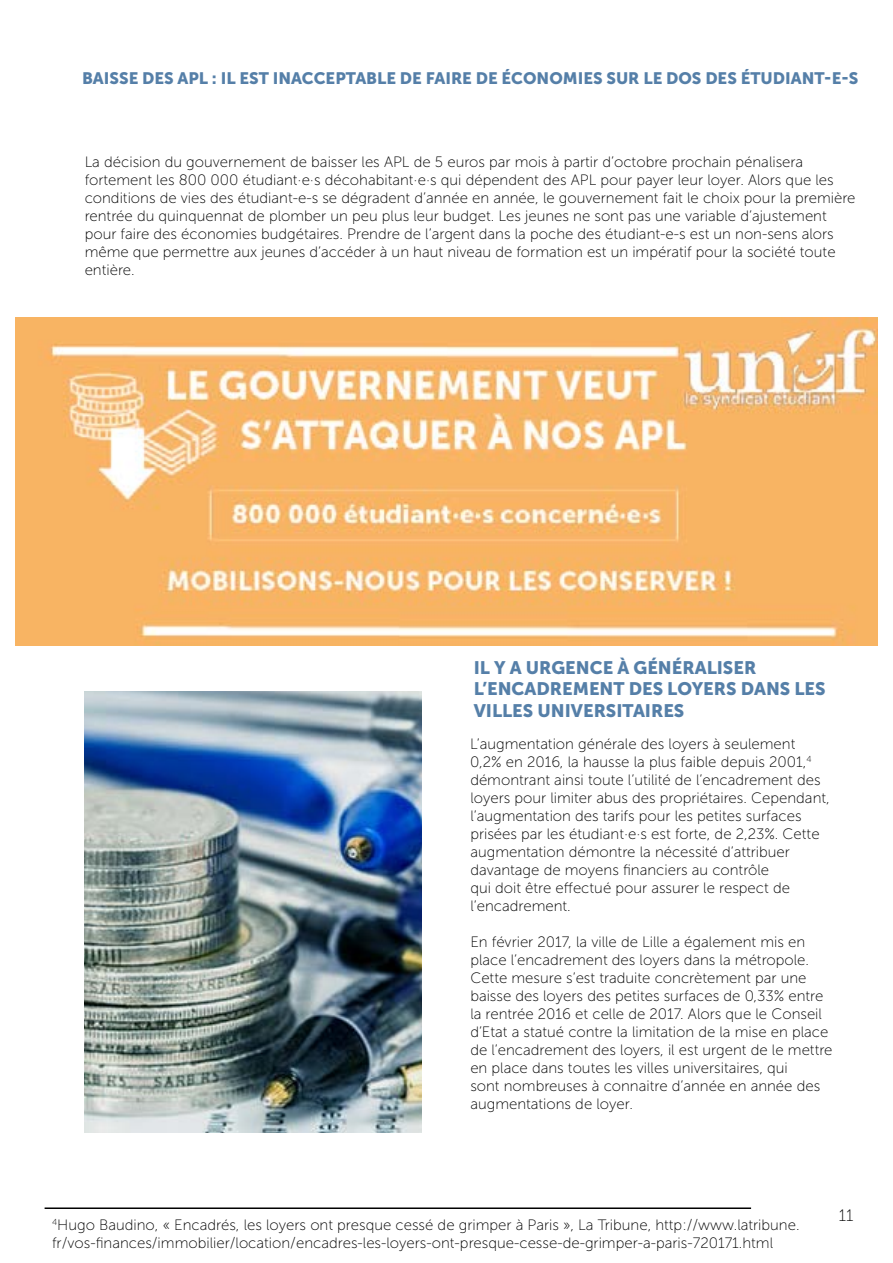
<style>
.page{position:relative;width:893px;height:1263px;background:#fff}
.page>*{position:absolute;margin:0;border:0;box-sizing:border-box;transform-origin:0 0}
.t1{font:18px/21.6px "Museo Sans 900";color:#557fa8}
.t2{font:16.5px "Museo Sans 900";color:#557fa8}
.t3{font:16.5px "Museo Sans 100";color:#000}
.t4{font:15px/18px "Museo Sans 100";color:#000}
</style>
<div class="page">
<img style="left:85px;top:691px;width:337px;height:441px">
<hr style="left:45px;top:1207px;width:706px;height:2px;background:#000">
<img style="left:15px;top:317px;width:863px;height:328px">
<p class="t2" style="left:82px;top:69px;width:778px">BAISSE DES APL : IL EST INACCEPTABLE DE FAIRE DE ÉCONOMIES SUR LE DOS DES ÉTUDIANT-E-S</p>
<p class="t4" style="left:85px;top:153px;width:772px">La décision du gouvernement de baisser les APL de 5 euros par mois à partir d’octobre prochain pénalisera fortement les 800 000 étudiant∙e∙s décohabitant∙e∙s qui dépendent des APL pour payer leur loyer. Alors que les conditions de vies des étudiant-e-s se dégradent d’année en année, le gouvernement fait le choix pour la première rentrée du quinquennat de plomber un peu plus leur budget. Les jeunes ne sont pas une variable d’ajustement pour faire des économies budgétaires. Prendre de l’argent dans la poche des étudiant-e-s est un non-sens alors même que permettre aux jeunes d’accéder à un haut niveau de formation est un impératif pour la société toute entière.</p>
<p class="t1" style="left:474px;top:656px;width:353px">IL Y A URGENCE À GÉNÉRALISER<br>L’ENCADREMENT DES LOYERS DANS LES<br>VILLES UNIVERSITAIRES</p>
<p class="t4" style="left:470px;top:735px;width:361px">L’augmentation générale des loyers à seulement 0,2% en 2016, la hausse la plus faible depuis 2001,<sup>4 </sup>démontrant ainsi toute l’utilité de l’encadrement des loyers pour limiter abus des propriétaires. Cependant, l’augmentation des tarifs pour les petites surfaces prisées par les étudiant∙ e∙ s est forte, de 2,23%. Cette augmentation démontre la nécessité d’attribuer davantage de moyens financiers au contrôle<br>qui doit être effectué pour assurer le respect de l’encadrement.</p>
<p class="t4" style="left:470px;top:933px;width:364px">En février 2017, la ville de Lille a également mis en place l’encadrement des loyers dans la métropole.<br>Cette mesure s’est traduite concrètement par une baisse des loyers des petites surfaces de 0,33% entre la rentrée 2016 et celle de 2017. Alors que le Conseil d’Etat a statué contre la limitation de la mise en place de l’encadrement des loyers, il est urgent de le mettre en place dans toutes les villes universitaires, qui<br>sont nombreuses à connaitre d’année en année des augmentations de loyer.</p>
<p class="t4" style="left:52px;top:1216px;width:749px"><sup>4</sup>Hugo Baudino, « Encadrés, les loyers ont presque cessé de grimper à Paris », La Tribune, http://www.latribune. fr/vos-finances/immobilier/location/encadres-les-loyers-ont-presque-cesse-de-grimper-a-paris-720171.html</p>
<p class="t3" style="left:839px;top:1207px;width:16px">11</p>
</div>
